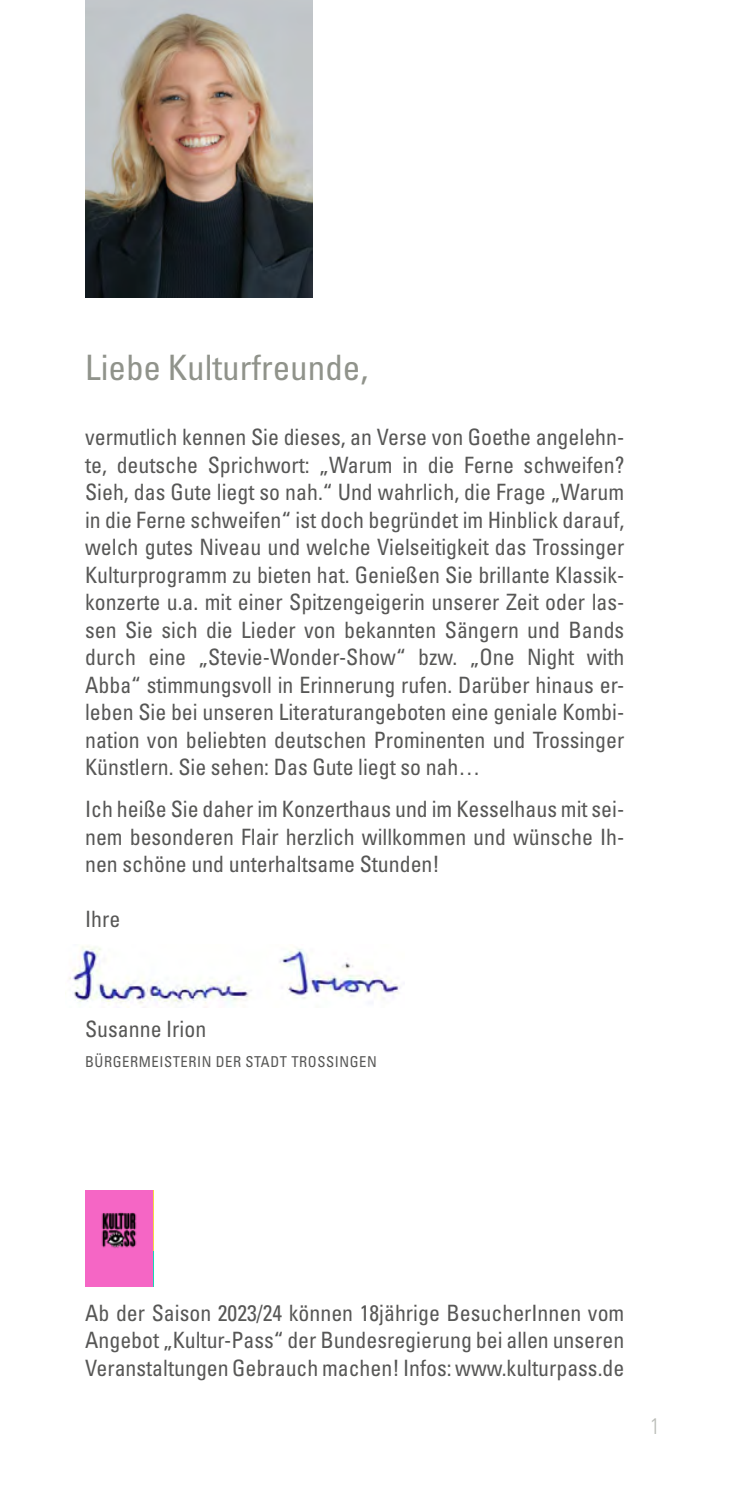
<style>
.page{position:relative;width:745px;height:1489px;background:#fff}
.page>*{position:absolute;margin:0;border:0;box-sizing:border-box;transform-origin:0 0}
.t1{font:condensed 35px "Univers LT Std";color:#90938b}
.t2{font:condensed 22.5px/27.5px "Univers LT Std";color:#575756;text-align:justify}
.t3{font:300 condensed 22.5px "Univers LT Std";color:#babcb7}
.t4{font:condensed 15px "Univers LT Std";letter-spacing:.04em;color:#575756}
</style>
<div class="page">
<img style="left:85px;top:0;width:227px;height:298px">
<img style="left:69px;top:946px;width:332px;height:59px">
<div style="left:85px;top:1189px;width:68px;height:97px;background:#f566c5"></div>
<img style="left:101px;top:1212px;width:36px;height:36px">
<h1 class="t1" style="left:85px;top:345px;width:284px">Liebe Kulturfreunde,</h1>
<p class="t2" style="left:85px;top:423px;width:540px">vermutlich kennen Sie dieses, an Verse von Goethe angelehn&shy;te, deutsche Sprichwort: „Warum in die Ferne schweifen?<br>Sieh, das Gute liegt so nah.“ Und wahrlich, die Frage „Warum in die Ferne schweifen“ ist doch begründet im Hinblick darauf, welch gutes Niveau und welche Vielseitigkeit das Trossinger Kulturprogramm zu bieten hat. Genießen Sie brillante Klassik&shy;konzerte u.a. mit einer Spitzengeigerin unserer Zeit oder las&shy;sen Sie sich die Lieder von bekannten Sängern und Bands durch eine „Stevie-Wonder-Show“ bzw. „One Night with Abba“ stimmungsvoll in Erinnerung rufen. Darüber hinaus er&shy;leben Sie bei unseren Literaturangeboten eine geniale Kombi&shy;nation von beliebten deutschen Prominenten und Trossinger Künstlern. Sie sehen: Das Gute liegt so nah…</p>
<p class="t2" style="left:85px;top:795px;width:540px">Ich heiße Sie daher im Konzerthaus und im Kesselhaus mit sei&shy;nem besonderen Flair herzlich willkommen und wünsche Ih&shy;nen schöne und unterhaltsame Stunden!</p>
<p class="t2" style="left:85px;top:905px;width:37px">Ihre</p>
<p class="t2" style="left:85px;top:1015px;width:122px">Susanne Irion</p>
<p class="t4" style="left:85px;top:1052px;width:293px">BÜRGERMEISTERIN DER STADT TROSSINGEN</p>
<p class="t2" style="left:85px;top:1298px;width:540px">Ab der Saison 2023/24 können 18jährige BesucherInnen vom Angebot „Kultur-Pass“ der Bundesregierung bei allen unseren Veranstaltungen Gebrauch machen! Infos: www.kulturpass.de</p>
<p class="t3" style="left:649px;top:1412px;width:11px">1</p>
</div>
